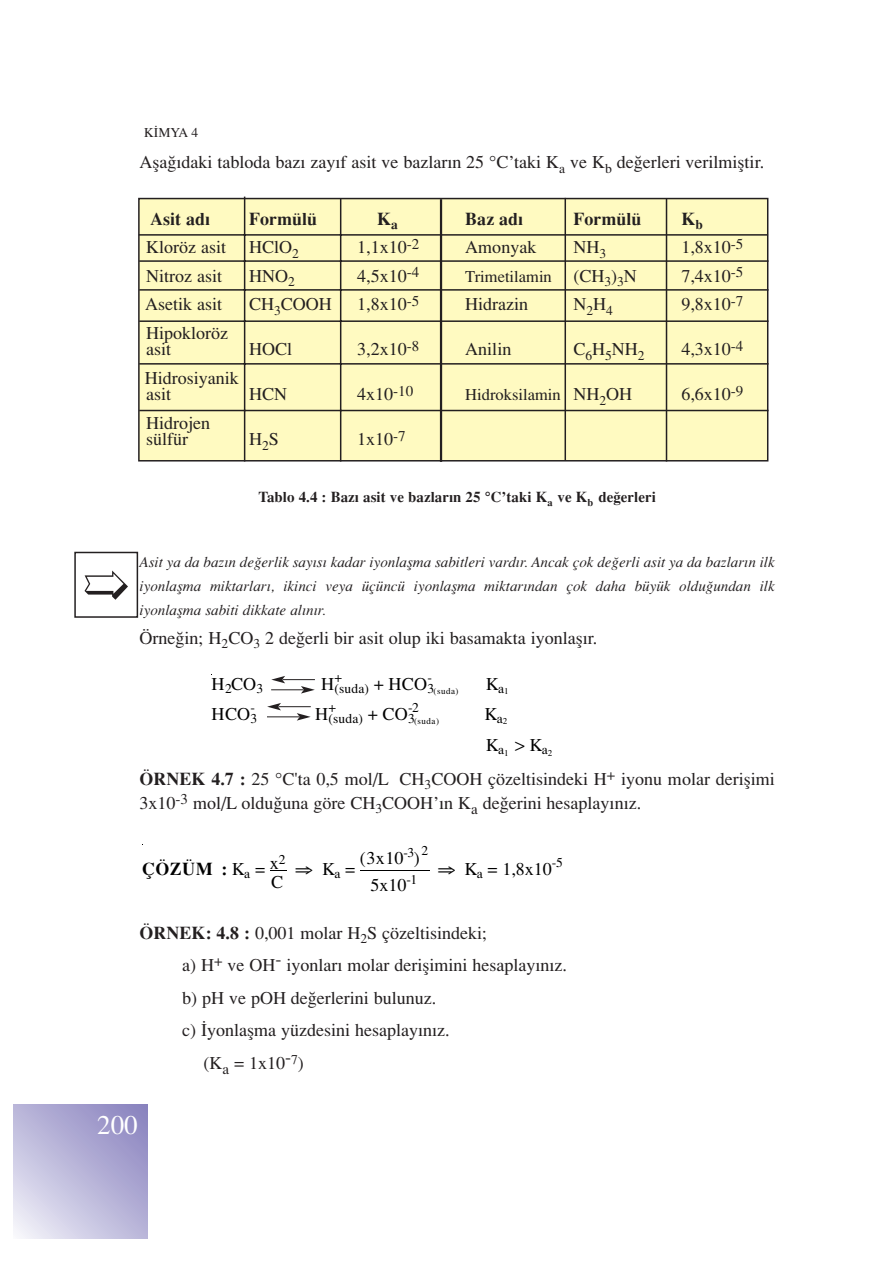
<style>
.page{position:relative;width:893px;height:1263px;background:#fff}
.page>*{position:absolute;margin:0;border:0;box-sizing:border-box;transform-origin:0 0}
.t1{font:27px "Times Turk";color:#fff}
.t2{font:18px/16.5px "Times Turk";color:#231f20}
.t3{font:18px/31.5px "Times Turk";color:#000}
.t4{font:18px "Times Turk B";color:#231f20}
.t5{font:18px "Times Turk B";letter-spacing:.02em;color:#000}
.t6{font:16.5px "Times Turk";color:#231f20}
.t7{font:15px/24px "Times Turk I";color:#231f20;text-align:justify}
.t8{font:15px "Times Turk B";color:#231f20}
.t9{font:13.5px "Times Turk";letter-spacing:.01em;color:#000}
.t10{font:13.5px "Times Turk";color:#231f20}
.t11{font:9px "Times Turk";letter-spacing:.055em;color:#000}
.s1{font-size:18px}
.s2{font-family:"Times Turk B"}
.s3{font-family:"Times Turk"}
</style>
<div class="page">
<div style="left:139px;top:199px;width:628px;height:262px;background:#fffac1"></div>
<div style="left:138px;top:198px;width:630px;height:264px;border:2px solid #231f20"></div>
<svg style="left:13px;top:1105px;width:134px;height:134px;background:#bbb7da"></svg>
<hr style="left:139px;top:234px;width:629px;height:2px;background:#231f20">
<hr style="left:244px;top:197px;width:1px;height:265px;background:#231f20">
<hr style="left:340px;top:199px;width:1px;height:263px;background:#231f20">
<hr style="left:139px;top:260px;width:629px;height:2px;background:#231f20">
<hr style="left:139px;top:289px;width:629px;height:2px;background:#231f20">
<hr style="left:139px;top:320px;width:629px;height:2px;background:#231f20">
<hr style="left:139px;top:363px;width:629px;height:2px;background:#231f20">
<hr style="left:139px;top:410px;width:629px;height:1px;background:#231f20">
<hr style="left:440px;top:199px;width:2px;height:263px;background:#231f20">
<hr style="left:564px;top:198px;width:2px;height:263px;background:#231f20">
<hr style="left:665px;top:199px;width:2px;height:263px;background:#231f20">
<div style="left:74px;top:552px;width:64px;height:66px;border:2px solid #231f20"></div>
<hr style="left:282px;top:679px;width:33px;height:1px;background:#231f20">
<svg style="left:271px;top:676px;width:14px;height:7px"></svg>
<hr style="left:271px;top:690px;width:32px;height:1px;background:#231f20">
<svg style="left:301px;top:686px;width:14px;height:8px"></svg>
<hr style="left:278px;top:706px;width:33px;height:1px;background:#231f20">
<svg style="left:267px;top:703px;width:14px;height:7px"></svg>
<hr style="left:267px;top:717px;width:32px;height:1px;background:#231f20">
<svg style="left:297px;top:713px;width:13px;height:8px"></svg>
<svg style="left:270px;top:870px;width:17px;height:1px"></svg>
<hr style="left:360px;top:870px;width:69px;height:1px;background:#000">
<p class="t10" style="left:144px;top:128px;width:55px">K‹MYA 4</p>
<p class="t2" style="left:140px;top:156px;width:626px">Afla¤›daki tabloda baz› zay›f asit ve bazlar›n 25 °C’taki K<sub>a</sub> ve K<sub>b</sub> de¤erleri verilmifltir.</p>
<p class="t4" style="left:150px;top:214px;width:61px">Asit ad›</p>
<p class="t4" style="left:249px;top:214px;width:69px">Formülü</p>
<p class="t4" style="left:377px;top:214px;width:22px">K<sub>a</sub></p>
<p class="t4" style="left:465px;top:214px;width:59px">Baz ad›</p>
<p class="t4" style="left:573px;top:214px;width:69px">Formülü</p>
<p class="t4" style="left:681px;top:214px;width:23px">K<sub>b</sub></p>
<p class="t2" style="left:146px;top:241px;width:81px">Kloröz asit</p>
<p class="t2" style="left:249px;top:241px;width:51px">HClO<sub>2</sub></p>
<p class="t2" style="left:357px;top:241px;width:63px">1,1x10<sup>-2</sup></p>
<p class="t2" style="left:465px;top:241px;width:72px">Amonyak</p>
<p class="t2" style="left:573px;top:241px;width:34px">NH<sub>3</sub></p>
<p class="t2" style="left:681px;top:241px;width:63px">1,8x10<sup>-5</sup></p>
<p class="t2" style="left:146px;top:269px;width:77px">Nitroz asit</p>
<p class="t2" style="left:249px;top:269px;width:47px">HNO<sub>2</sub></p>
<p class="t2" style="left:357px;top:269px;width:63px">4,5x10<sup>-4</sup></p>
<p class="t6" style="left:465px;top:270px;width:173px">Trimetilamin <span class="s1">(CH</span><sub>3</sub><span class="s1">)</span><sub>3</sub><span class="s1">N</span></p>
<p class="t2" style="left:681px;top:269px;width:63px">7,4x10<sup>-5</sup></p>
<p class="t2" style="left:145px;top:298px;width:78px">Asetik asit</p>
<p class="t2" style="left:249px;top:298px;width:84px">CH<sub>3</sub>COOH</p>
<p class="t2" style="left:357px;top:298px;width:63px">1,8x10<sup>-5</sup></p>
<p class="t2" style="left:465px;top:298px;width:64px">Hidrazin</p>
<p class="t2" style="left:573px;top:298px;width:41px">N<sub>2</sub>H<sub>4</sub></p>
<p class="t2" style="left:681px;top:298px;width:63px">9,8x10<sup>-7</sup></p>
<p class="t2" style="left:146px;top:326px;width:83px">Hipokloröz asit</p>
<p class="t2" style="left:249px;top:343px;width:44px">HOCl</p>
<p class="t2" style="left:357px;top:343px;width:63px">3,2x10<sup>-8</sup></p>
<p class="t2" style="left:465px;top:343px;width:47px">Anilin</p>
<p class="t2" style="left:573px;top:343px;width:73px">C<sub>6</sub>H<sub>5</sub>NH<sub>2</sub></p>
<p class="t2" style="left:681px;top:343px;width:63px">4,3x10<sup>-4</sup></p>
<p class="t2" style="left:145px;top:371px;width:95px">Hidrosiyanik asit</p>
<p class="t2" style="left:146px;top:416px;width:65px">Hidrojen sülfür</p>
<p class="t2" style="left:249px;top:388px;width:39px">HCN</p>
<p class="t2" style="left:357px;top:388px;width:57px">4x10<sup>-10</sup></p>
<p class="t6" style="left:465px;top:389px;width:168px">Hidroksilamin <span class="s1">NH</span><sub>2</sub><span class="s1">OH</span></p>
<p class="t2" style="left:681px;top:388px;width:63px">6,6x10<sup>-9</sup></p>
<p class="t2" style="left:249px;top:433px;width:31px">H<sub>2</sub>S</p>
<p class="t2" style="left:357px;top:433px;width:50px">1x10<sup>-7</sup></p>
<p class="t8" style="left:258px;top:493px;width:399px">Tablo 4.4 : Baz› asit ve bazlar›n 25 °C’taki K<sub>a</sub> ve K<sub>b</sub> de¤erleri</p>
<p class="t7" style="left:140px;top:552px;width:636px">Asit ya da baz›n de¤erlik say›s› kadar iyonlaflma sabitleri vard›r. Ancak çok de¤erli asit ya da bazlar›n ilk iyonlaflma miktarlar›, ikinci veya üçüncü iyonlaflma miktar›ndan çok daha büyük oldu¤undan ilk iyonlaflma sabiti dikkate al›n›r.</p>
<p class="t2" style="left:140px;top:631px;width:459px">Örne¤in; H<sub>2</sub>CO<sub>3</sub> 2 de¤erli bir asit olup iki basamakta iyonlafl›r.</p>
<p class="t9" style="left:334px;top:672px;width:9px">+</p>
<p class="t11" style="left:374px;top:688px;width:86px"><sup>+</sup> <sup>HCO</sup><sup>3</sup>(suda)</p>
<p class="t3" style="left:211px;top:669px;width:53px">H<sub>2</sub>CO<sub>3</sub></p>
<p class="t9" style="left:321px;top:683px;width:49px"><sup>H</sup>(suda)</p>
<p class="t9" style="left:427px;top:672px;width:6px">-</p>
<p class="t3" style="left:486px;top:669px;width:24px">K<sub>a</sub><sub>1</sub></p>
<p class="t9" style="left:408px;top:702px;width:12px">-2</p>
<p class="t9" style="left:328px;top:702px;width:9px">+</p>
<p class="t11" style="left:368px;top:718px;width:73px"><sup>+</sup> <sup>CO</sup><sup>3</sup>(suda)</p>
<p class="t3" style="left:211px;top:699px;width:47px">HCO<sub>3</sub></p>
<p class="t9" style="left:250px;top:702px;width:6px">-</p>
<p class="t9" style="left:315px;top:713px;width:49px"><sup>H</sup>(suda)</p>
<p class="t3" style="left:484px;top:699px;width:69px">K<sub>a</sub><sub>2<br></sub>K<sub>a</sub><sub>1</sub> &gt; K<sub>a</sub><sub>2</sub></p>
<p class="t2" style="left:140px;top:768px;width:636px;line-height:24px"><span class="s2">ÖRNEK 4.7 :</span> 25 °C'ta 0,5 mol/L CH<sub>3</sub>COOH çözeltisindeki H<sup>+</sup> iyonu molar deriflimi<br>3x10<sup>-3</sup> mol/L oldu¤una göre CH<sub>3</sub>COOH’›n K<sub>a</sub> de¤erini hesaplay›n›z.</p>
<p class="t5" style="left:142px;top:863px;width:145px">ÇÖZÜM : <span class="s3">K</span><sub>a</sub> <span class="s3">= </span><sup>x</sup><sup>2</sup></p>
<p class="t3" style="left:271px;top:868px;width:14px">C</p>
<p class="t3" style="left:360px;top:844px;width:61px">(3x10<sup>-3</sup>)</p>
<p class="t9" style="left:421px;top:846px;width:8px">2</p>
<p class="t3" style="left:370px;top:871px;width:48px">5x10<sup>-1</sup></p>
<p class="t3" style="left:295px;top:855px;width:61px">⇒ K<sub>a</sub> =</p>
<p class="t3" style="left:438px;top:855px;width:126px">⇒ K<sub>a</sub> = 1,8x10<sup>-5</sup></p>
<p class="t2" style="left:140px;top:926px;width:349px"><span class="s2">ÖRNEK: 4.8 :</span> 0,001 molar H<sub>2</sub>S çözeltisindeki;</p>
<p class="t2" style="left:182px;top:959px;width:386px">a) H<sup>+</sup> ve OH- iyonlar› molar deriflimini hesaplay›n›z.</p>
<p class="t2" style="left:182px;top:991px;width:256px">b) pH ve pOH de¤erlerini bulunuz.</p>
<p class="t2" style="left:182px;top:1024px;width:269px">c) ‹yonlaflma yüzdesini hesaplay›n›z.</p>
<p class="t2" style="left:203px;top:1056px;width:102px">(K<sub>a</sub> = 1x10-<sup>7</sup>)</p>
<h1 class="t1" style="left:97px;top:1115px;width:42px">200</h1>
</div>
